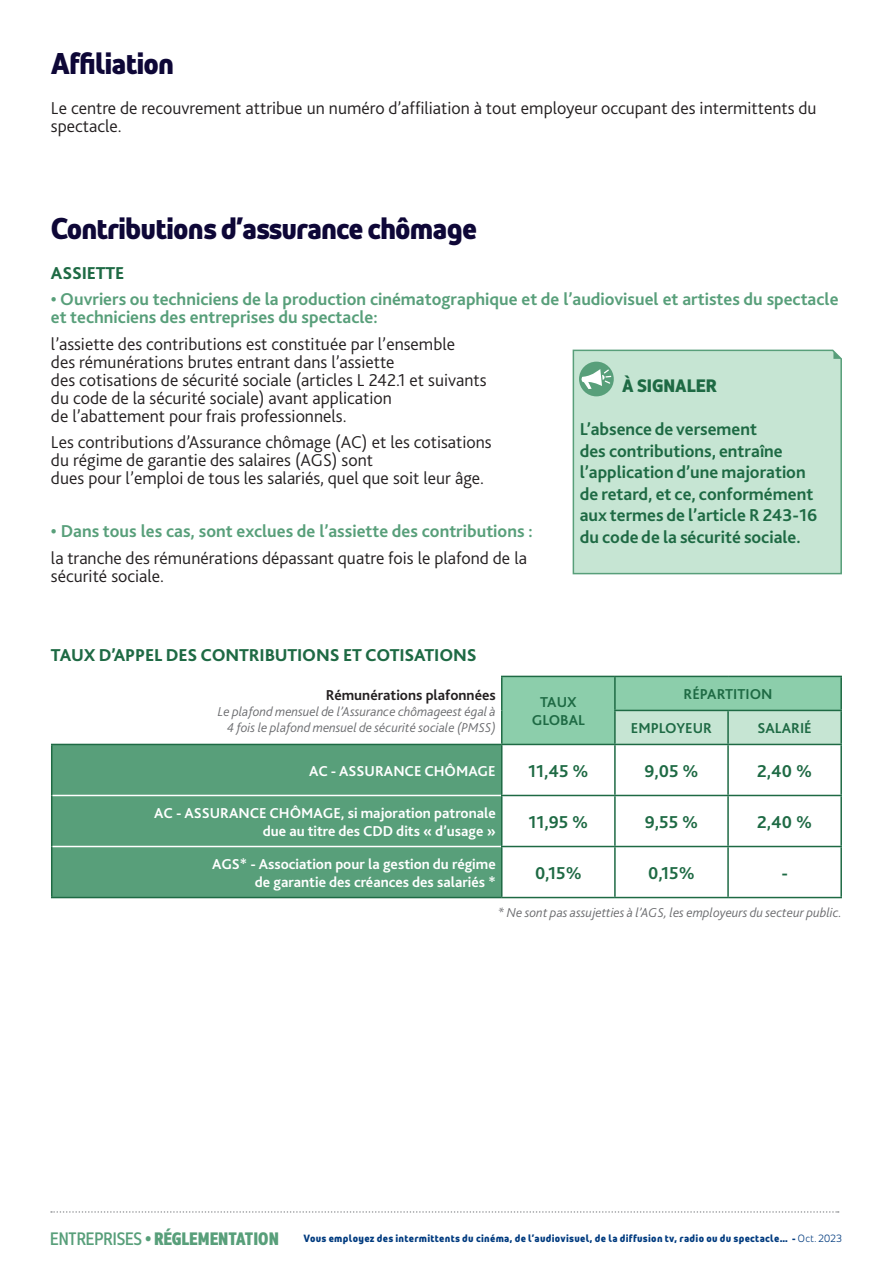
<style>
.page{position:relative;width:893px;height:1263px;background:#fff}
.page>*{position:absolute;margin:0;border:0;box-sizing:border-box;transform-origin:0 0}
.Sous-Titre_1{font:700 30px "Pole Emploi Pro";letter-spacing:-.03em;color:#0e0737}
.Texte_courant_RF{font:300 18px/18px "Bliss 2";color:#231f20}
.t1{font:700 18px/21.6px "Bliss 2";color:#1e6a44}
.Texte_courant_RF-2{font:700 18px/18px "Bliss 2";color:#589f7a}
.Texte_courant_RF-3{font:800 18px "Bliss 2";letter-spacing:-.01em;color:#1e6a44}
.t2{font:700 condensed 18px "Pole Emploi Pro";color:#589f7a}
.t3{font:700 18px "Pole Emploi Pro";color:#1e6a44}
.t4{font:700 15px/18px "Bliss 2";color:#fff;text-align:right}
.t5{font:700 15px/18px "Bliss 2";color:#1e6a44;text-align:center}
.t6{font:700 15px "Bliss 2";color:#231f20}
.t7{font:italic 300 13.5px/16.2px "Bliss 2";color:#6c6d70;text-align:right}
.t8{font:700 10.5px "Pole Emploi Pro";letter-spacing:.03em;color:#013b7f}
.s1{font-weight:400}
.s2{font-weight:300}
</style>
<div class="page">
<svg style="left:51px;top:1211px;width:788px;height:2px"></svg>
<svg style="left:502px;top:677px;width:338px;height:67px;background:#9dd4b6"></svg>
<div style="left:52px;top:745px;width:449px;height:152px;background:#589f7a"></div>
<hr style="left:51px;top:744px;width:451px;height:1px;background:#1e6a44">
<hr style="left:51px;top:745px;width:1px;height:50px;background:#1e6a44">
<hr style="left:51px;top:795px;width:1px;height:51px;background:#1e6a44">
<hr style="left:51px;top:846px;width:1px;height:51px;background:#1e6a44">
<hr style="left:51px;top:897px;width:451px;height:1px;background:#1e6a44">
<hr style="left:52px;top:795px;width:449px;height:1px;background:#fff">
<hr style="left:52px;top:846px;width:449px;height:1px;background:#fff">
<hr style="left:501px;top:676px;width:114px;height:1px;background:#1e6a44">
<hr style="left:501px;top:677px;width:1px;height:33px;background:#1e6a44">
<hr style="left:501px;top:710px;width:1px;height:34px;background:#1e6a44">
<hr style="left:615px;top:676px;width:113px;height:1px;background:#1e6a44">
<hr style="left:614px;top:677px;width:2px;height:33px;background:#1e6a44">
<hr style="left:728px;top:676px;width:114px;height:1px;background:#1e6a44">
<hr style="left:840px;top:677px;width:2px;height:33px;background:#1e6a44">
<hr style="left:614px;top:710px;width:114px;height:1px;background:#1e6a44">
<hr style="left:614px;top:711px;width:2px;height:33px;background:#1e6a44">
<hr style="left:728px;top:710px;width:114px;height:1px;background:#1e6a44">
<hr style="left:727px;top:711px;width:2px;height:33px;background:#1e6a44">
<hr style="left:840px;top:711px;width:2px;height:33px;background:#1e6a44">
<hr style="left:502px;top:744px;width:113px;height:1px;background:#1e6a44">
<hr style="left:501px;top:745px;width:1px;height:50px;background:#1e6a44">
<hr style="left:615px;top:744px;width:113px;height:1px;background:#1e6a44">
<hr style="left:614px;top:745px;width:2px;height:50px;background:#1e6a44">
<hr style="left:728px;top:744px;width:114px;height:1px;background:#1e6a44">
<hr style="left:727px;top:745px;width:2px;height:50px;background:#1e6a44">
<hr style="left:840px;top:745px;width:2px;height:50px;background:#1e6a44">
<hr style="left:501px;top:795px;width:114px;height:1px;background:#1e6a44">
<hr style="left:501px;top:796px;width:1px;height:50px;background:#1e6a44">
<hr style="left:615px;top:795px;width:113px;height:1px;background:#1e6a44">
<hr style="left:614px;top:796px;width:2px;height:50px;background:#1e6a44">
<hr style="left:728px;top:795px;width:114px;height:1px;background:#1e6a44">
<hr style="left:727px;top:796px;width:2px;height:50px;background:#1e6a44">
<hr style="left:840px;top:796px;width:2px;height:50px;background:#1e6a44">
<hr style="left:501px;top:846px;width:114px;height:1px;background:#1e6a44">
<hr style="left:501px;top:847px;width:1px;height:50px;background:#1e6a44">
<hr style="left:615px;top:846px;width:113px;height:1px;background:#1e6a44">
<hr style="left:614px;top:847px;width:2px;height:50px;background:#1e6a44">
<hr style="left:728px;top:846px;width:114px;height:1px;background:#1e6a44">
<hr style="left:727px;top:847px;width:2px;height:50px;background:#1e6a44">
<hr style="left:840px;top:847px;width:2px;height:50px;background:#1e6a44">
<hr style="left:502px;top:897px;width:113px;height:1px;background:#1e6a44">
<hr style="left:615px;top:897px;width:113px;height:1px;background:#1e6a44">
<hr style="left:728px;top:897px;width:114px;height:1px;background:#1e6a44">
<div style="left:572px;top:349px;width:270px;height:226px;background:#c6e5d3"></div>
<div style="left:579px;top:362px;width:35px;height:34px;background:#589f7a;border-radius:50%"></div>
<svg style="left:581px;top:369px;width:30px;height:20px"></svg>
<p class="Sous-Titre_1" style="left:51px;top:40px;width:125px">Affiliation</p>
<p class="Texte_courant_RF" style="left:51px;top:99px;width:767px">Le centre de recouvrement attribue un numéro d’affiliation à tout employeur occupant des intermittents du spectacle.</p>
<p class="Sous-Titre_1" style="left:51px;top:205px;width:428px">Contributions d’assurance chômage</p>
<p class="Texte_courant_RF-3" style="left:51px;top:261px;width:75px">ASSIETTE</p>
<p class="Texte_courant_RF-2" style="left:51px;top:290px;width:789px">• Ouvriers ou techniciens de la production cinématographique et de l’audiovisuel et artistes du spectacle et techniciens des entreprises du spectacle:</p>
<p class="Texte_courant_RF" style="left:51px;top:335px;width:437px">l’assiette des contributions est constituée par l’ensemble<br>des rémunérations brutes entrant dans l’assiette<br>des cotisations de sécurité sociale (articles L 242.1 et suivants du code de la sécurité sociale) avant application<br>de l’abattement pour frais professionnels.</p>
<p class="Texte_courant_RF" style="left:51px;top:433px;width:442px">Les contributions d’Assurance chômage (AC) et les cotisations du régime de garantie des salaires (AGS) sont<br>dues pour l’emploi de tous les salariés, quel que soit leur âge.</p>
<p class="Texte_courant_RF-2" style="left:51px;top:522px;width:483px">• Dans tous les cas, sont exclues de l’assiette des contributions :</p>
<p class="Texte_courant_RF" style="left:51px;top:549px;width:477px">la tranche des rémunérations dépassant quatre fois le plafond de la sécurité sociale.</p>
<p class="t3" style="left:622px;top:371px;width:96px">À SIGNALER</p>
<p class="t1" style="left:580px;top:418px;width:239px">L’absence de versement<br>des contributions, entraîne l’application d’une majoration de retard, et ce, conformément aux termes de l’article R 243-16 du code de la sécurité sociale.</p>
<p class="Texte_courant_RF-3" style="left:51px;top:644px;width:427px">TAUX D’APPEL DES CONTRIBUTIONS ET COTISATIONS</p>
<p class="t6" style="left:326px;top:686px;width:171px">Rémunérations plafonnées</p>
<p class="t7" style="left:218px;top:703px;width:279px">Le plafond mensuel de l’Assurance chômageest égal à<br>4 fois le plafond mensuel de sécurité sociale (PMSS)</p>
<p class="t5" style="left:532px;top:693px;width:55px">TAUX<br>GLOBAL</p>
<p class="t5" style="left:683px;top:685px;width:91px">RÉPARTITION</p>
<p class="t5" style="left:631px;top:719px;width:83px">EMPLOYEUR</p>
<p class="t5" style="left:757px;top:719px;width:56px">SALARIÉ</p>
<p class="t4" style="left:309px;top:762px;width:188px">AC - ASSURANCE CHÔMAGE</p>
<p class="t1" style="left:528px;top:760px;width:62px">11,45 %</p>
<p class="t1" style="left:644px;top:760px;width:56px">9,05 %</p>
<p class="t1" style="left:757px;top:760px;width:56px">2,40 %</p>
<p class="t4" style="left:154px;top:804px;width:343px">AC - ASSURANCE CHÔMAGE, si majoration patronale due au titre des CDD dits « d’usage »</p>
<p class="t1" style="left:528px;top:811px;width:61px">11,95 %</p>
<p class="t1" style="left:645px;top:811px;width:55px">9,55 %</p>
<p class="t1" style="left:757px;top:811px;width:56px">2,40 %</p>
<p class="t4" style="left:212px;top:855px;width:285px">AGS* - Association pour la gestion du régime</p>
<p class="t4" style="left:255px;top:873px;width:242px">de garantie des créances des salariés *</p>
<p class="t1" style="left:535px;top:862px;width:48px">0,15%</p>
<p class="t1" style="left:648px;top:862px;width:48px">0,15%</p>
<p class="t1" style="left:781px;top:862px;width:8px">-</p>
<p class="t7" style="left:498px;top:904px;width:345px">* Ne sont pas assujetties à l’AGS, les employeurs du secteur public.</p>
<p class="t2" style="left:50px;top:1224px;width:230px"><span class="s1">ENTREPRISES</span> • RÉGLEMENTATION</p>
<p class="t8" style="left:303px;top:1230px;width:540px">Vous employez des intermittents du cinéma, de l’audiovisuel, de la diffusion tv, radio ou du spectacle… - <span class="s2">Oct. 2023</span></p>
</div>
